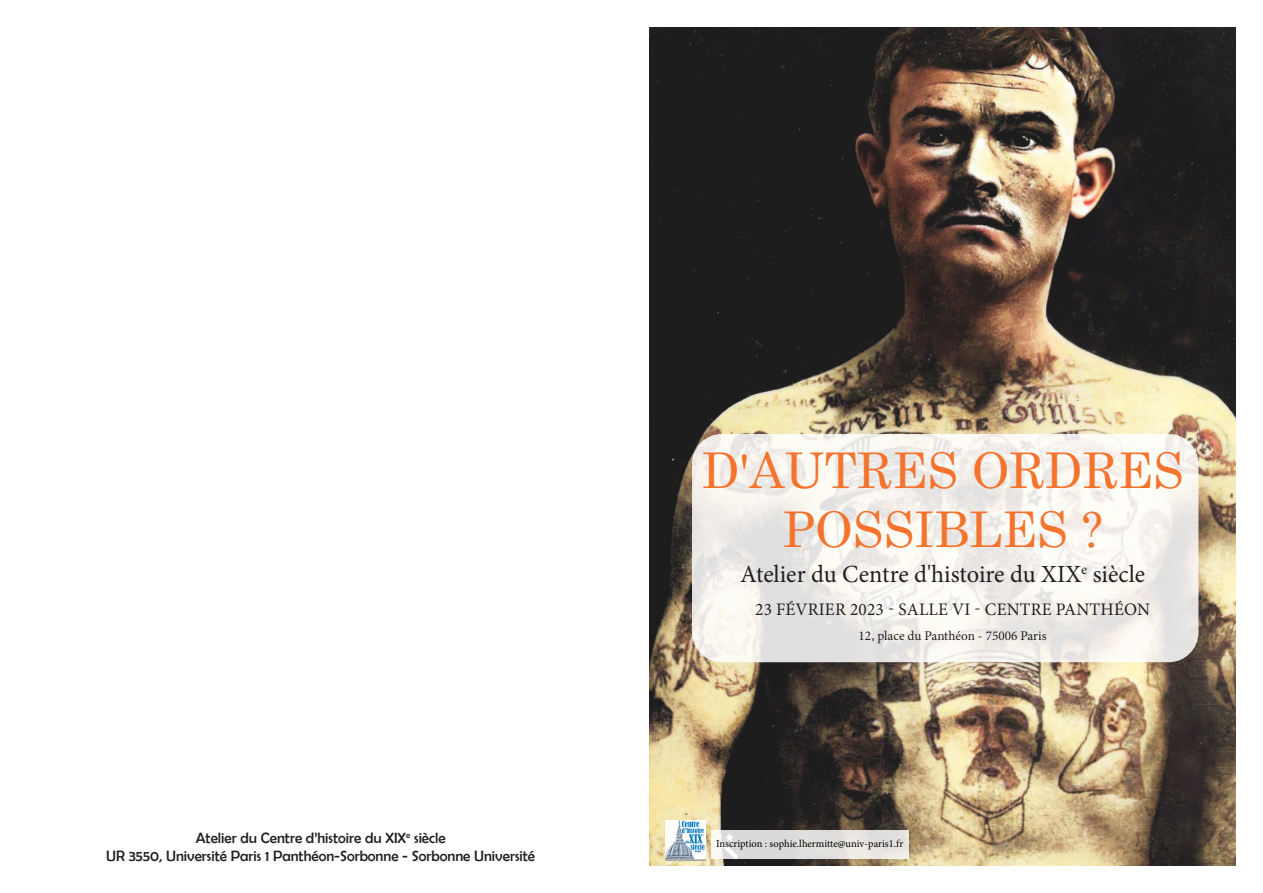
<style>
.page{position:relative;width:1263px;height:893px;background:#fff}
.page>*{position:absolute;margin:0;border:0;box-sizing:border-box;transform-origin:0 0}
.t1{font:49.35px/59.2px "Century Schoolbook";color:#f4732d;text-align:center}
.t2{font:24.6px "Minion Pro";color:#231f20}
.t3{font:17.55px "Minion Pro";letter-spacing:.01em;color:#231f20}
.t4{font:15px "Berlin Sans FB";color:#231f20}
.t5{font:13.35px "Minion Pro";color:#231f20}
.t6{font:10.5px "Minion Pro";color:#000}
</style>
<div class="page">
<img style="left:649px;top:27px;width:587px;height:839px">
<img style="left:666px;top:821px;width:39px;height:40px">
<svg style="left:692px;top:434px;width:506px;height:228px"></svg>
<svg style="left:711px;top:830px;width:197px;height:28px;background:#e2e1df"></svg>
<p class="t4" style="left:196px;top:830px;width:252px">Atelier du Centre d’histoire du XIX<sup>e</sup> siècle</p>
<p class="t4" style="left:106px;top:848px;width:430px">UR 3550, Université Paris 1 Panthéon-Sorbonne - Sorbonne Université</p>
<p class="t1" style="left:702px;top:436px;width:484px">D'AUTRES ORDRES<br>POSSIBLES ?</p>
<p class="t2" style="left:740px;top:558px;width:407px">Atelier du Centre d'histoire du XIX<sup>e</sup> siècle</p>
<p class="t3" style="left:755px;top:598px;width:396px">23 FÉVRIER 2023 - SALLE VI - CENTRE PANTHÉON</p>
<p class="t5" style="left:859px;top:627px;width:190px">12, place du Panthéon - 75006 Paris</p>
<p class="t6" style="left:716px;top:837px;width:189px">Inscription : sophie.lhermitte@univ-paris1.fr</p>
</div>
